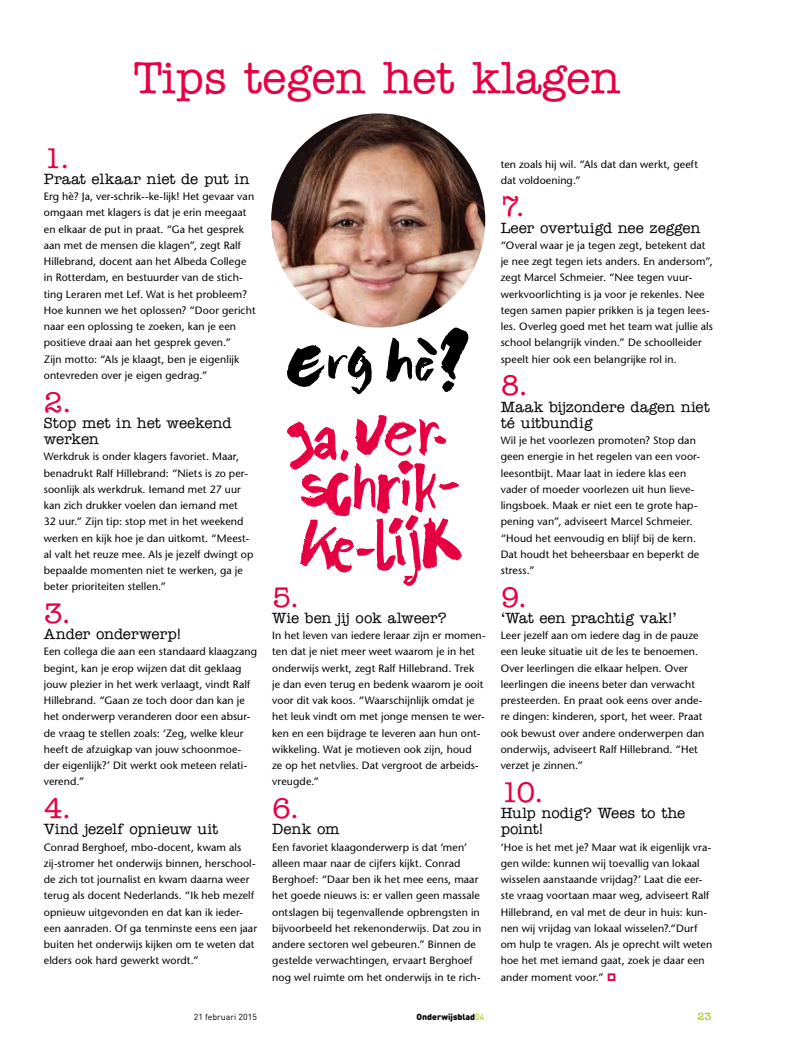
<style>
.page{position:relative;width:798px;height:1053px;background:#fff}
.page>*{position:absolute;margin:0;border:0;box-sizing:border-box;transform-origin:0 0}
.t1{font:500 45px "American Typewriter Std";color:#e60042}
.t2{font:500 28.75px "American Typewriter Std";color:#e60042}
.t3{font:500 15px/16.2px "American Typewriter Std";letter-spacing:-.005em;color:#000}
.t4{font:10.62px/16.2px "Stone Sans LT";letter-spacing:.01em;color:#000}
.t5{font:500 10.62px "American Typewriter Std";color:#98c000}
.t6{font:900 8.75px "DIN Round OT";color:#000}
.t7{font:8.75px "DIN Round OT";color:#000}
.s1{font-family:"Aobtekens Plain";color:#e60042}
.s2{font-weight:400;color:#98c000}
</style>
<div class="page">
<img style="left:271px;top:113px;width:214px;height:214px;border-radius:107px">
<svg style="left:386px;top:327px;width:82px;height:65px"></svg>
<svg style="left:287px;top:345px;width:85px;height:49px"></svg>
<svg style="left:287px;top:414px;width:175px;height:172px"></svg>
<h1 class="t1" style="left:134px;top:53px;width:487px">Tips tegen het klagen</h1>
<h2 class="t2" style="left:44px;top:142px;width:28px">1.</h2>
<h3 class="t3" style="left:44px;top:171px;width:207px">Praat elkaar niet de put in</h3>
<p class="t4" style="left:44px;top:188px;width:213px">Erg hè? Ja, ver-schrik--ke-lijk! Het gevaar van omgaan met klagers is dat je erin meegaat en elkaar de put in praat. “Ga het gesprek aan met de mensen die klagen”, zegt Ralf Hillebrand, docent aan het Albeda College in Rotterdam, en bestuurder van de stich&shy;ting Leraren met Lef. Wat is het probleem?<br>Hoe kunnen we het oplossen? “Door gericht naar een oplossing te zoeken, kan je een positieve draai aan het gesprek geven.”<br>Zijn motto: “Als je klaagt, ben je eigenlijk ontevreden over je eigen gedrag.”</p>
<h2 class="t2" style="left:44px;top:386px;width:30px">2.</h2>
<h3 class="t3" style="left:44px;top:415px;width:189px">Stop met in het weekend werken</h3>
<p class="t4" style="left:44px;top:448px;width:211px">Werkdruk is onder klagers favoriet. Maar, benadrukt Ralf Hillebrand: “Niets is zo per&shy;soonlijk als werkdruk. Iemand met 27 uur kan zich drukker voelen dan iemand met<br>32 uur.” Zijn tip: stop met in het weekend werken en kijk hoe je dan uitkomt. “Meest&shy;al valt het reuze mee. Als je jezelf dwingt op bepaalde momenten niet te werken, ga je beter prioriteiten stellen.”</p>
<h2 class="t2" style="left:44px;top:597px;width:29px">3.</h2>
<h3 class="t3" style="left:44px;top:626px;width:139px">Ander onderwerp!</h3>
<p class="t4" style="left:44px;top:643px;width:215px">Een collega die aan een standaard klaagzang begint, kan je erop wijzen dat dit geklaag jouw plezier in het werk verlaagt, vindt Ralf Hillebrand. “Gaan ze toch door dan kan je het onderwerp veranderen door een absur&shy;de vraag te stellen zoals: ‘Zeg, welke kleur heeft de afzuigkap van jouw schoonmoe&shy;der eigenlijk?’ Dit werkt ook meteen relati&shy;verend.”</p>
<h2 class="t2" style="left:44px;top:792px;width:29px">4.</h2>
<h3 class="t3" style="left:44px;top:821px;width:176px">Vind jezelf opnieuw uit</h3>
<p class="t4" style="left:44px;top:838px;width:215px">Conrad Berghoef, mbo-docent, kwam als zij-stromer het onderwijs binnen, herschool&shy;de zich tot journalist en kwam daarna weer terug als docent Nederlands. “Ik heb mezelf opnieuw uitgevonden en dat kan ik ieder&shy;een aanraden. Of ga tenminste eens een jaar buiten het onderwijs kijken om te weten dat elders ook hard gewerkt wordt.”</p>
<h2 class="t2" style="left:272px;top:581px;width:29px">5.</h2>
<h3 class="t3" style="left:272px;top:610px;width:176px">Wie ben jij ook alweer?</h3>
<p class="t4" style="left:272px;top:627px;width:215px">In het leven van iedere leraar zijn er momen&shy;ten dat je niet meer weet waarom je in het onderwijs werkt, zegt Ralf Hillebrand. Trek<br>je dan even terug en bedenk waarom je ooit voor dit vak koos. “Waarschijnlijk omdat je het leuk vindt om met jonge mensen te wer&shy;ken en een bijdrage te leveren aan hun ont&shy;wikkeling. Wat je motieven ook zijn, houd<br>ze op het netvlies. Dat vergroot de arbeids&shy;vreugde.”</p>
<h2 class="t2" style="left:272px;top:792px;width:29px">6.</h2>
<h3 class="t3" style="left:272px;top:821px;width:69px">Denk om</h3>
<p class="t4" style="left:272px;top:838px;width:210px">Een favoriet klaagonderwerp is dat ‘men’ alleen maar naar de cijfers kijkt. Conrad Berghoef: “Daar ben ik het mee eens, maar het goede nieuws is: er vallen geen massale ontslagen bij tegenvallende opbrengsten in bijvoorbeeld het rekenonderwijs. Dat zou in andere sectoren wel gebeuren.” Binnen de gestelde verwachtingen, ervaart Berghoef nog wel ruimte om het onderwijs in te rich-</p>
<p class="t4" style="left:500px;top:156px;width:199px">ten zoals hij wil. “Als dat dan werkt, geeft dat voldoening.”</p>
<h2 class="t2" style="left:500px;top:191px;width:26px">7.</h2>
<h3 class="t3" style="left:500px;top:220px;width:201px">Leer overtuigd nee zeggen</h3>
<p class="t4" style="left:500px;top:237px;width:214px">“Overal waar je ja tegen zegt, betekent dat je nee zegt tegen iets anders. En andersom”, zegt Marcel Schmeier. “Nee tegen vuur&shy;werkvoorlichting is ja voor je rekenles. Nee tegen samen papier prikken is ja tegen lees&shy;les. Overleg goed met het team wat jullie als school belangrijk vinden.” De schoolleider speelt hier ook een belangrijke rol in.</p>
<h2 class="t2" style="left:500px;top:369px;width:29px">8.</h2>
<h3 class="t3" style="left:500px;top:398px;width:210px">Maak bijzondere dagen niet té uitbundig</h3>
<p class="t4" style="left:500px;top:432px;width:201px">Wil je het voorlezen promoten? Stop dan geen energie in het regelen van een voor&shy;leesontbijt. Maar laat in iedere klas een vader of moeder voorlezen uit hun lieve&shy;lingsboek. Maak er niet een te grote hap&shy;pening van”, adviseert Marcel Schmeier. “Houd het eenvoudig en blijf bij de kern.<br>Dat houdt het beheersbaar en beperkt de stress.”</p>
<h2 class="t2" style="left:500px;top:581px;width:28px">9.</h2>
<h3 class="t3" style="left:500px;top:610px;width:178px">‘Wat een prachtig vak!’</h3>
<p class="t4" style="left:500px;top:627px;width:205px">Leer jezelf aan om iedere dag in de pauze een leuke situatie uit de les te benoemen.<br>Over leerlingen die elkaar helpen. Over leerlingen die ineens beter dan verwacht presteerden. En praat ook eens over ande&shy;re dingen: kinderen, sport, het weer. Praat ook bewust over andere onderwerpen dan onderwijs, adviseert Ralf Hillebrand. “Het verzet je zinnen.”</p>
<h2 class="t2" style="left:500px;top:776px;width:45px">10.</h2>
<h3 class="t3" style="left:500px;top:805px;width:186px">Hulp nodig? Wees to the point!</h3>
<p class="t4" style="left:500px;top:838px;width:213px">‘Hoe is het met je? Maar wat ik eigenlijk vra&shy;gen wilde: kunnen wij toevallig van lokaal wisselen aanstaande vrijdag?’ Laat die eer&shy;ste vraag voortaan maar weg, adviseert Ralf Hillebrand, en val met de deur in huis: kun&shy;nen wij vrijdag van lokaal wisselen?.“Durf om hulp te vragen. Als je oprecht wilt weten hoe het met iemand gaat, zoek je daar een ander moment voor.” <span class="s1">H</span></p>
<p class="t7" style="left:194px;top:1011px;width:65px">21 februari 2015</p>
<p class="t6" style="left:416px;top:1011px;width:69px">Onderwijsblad<span class="s2">04</span></p>
<p class="t5" style="left:697px;top:1010px;width:16px">23</p>
</div>
